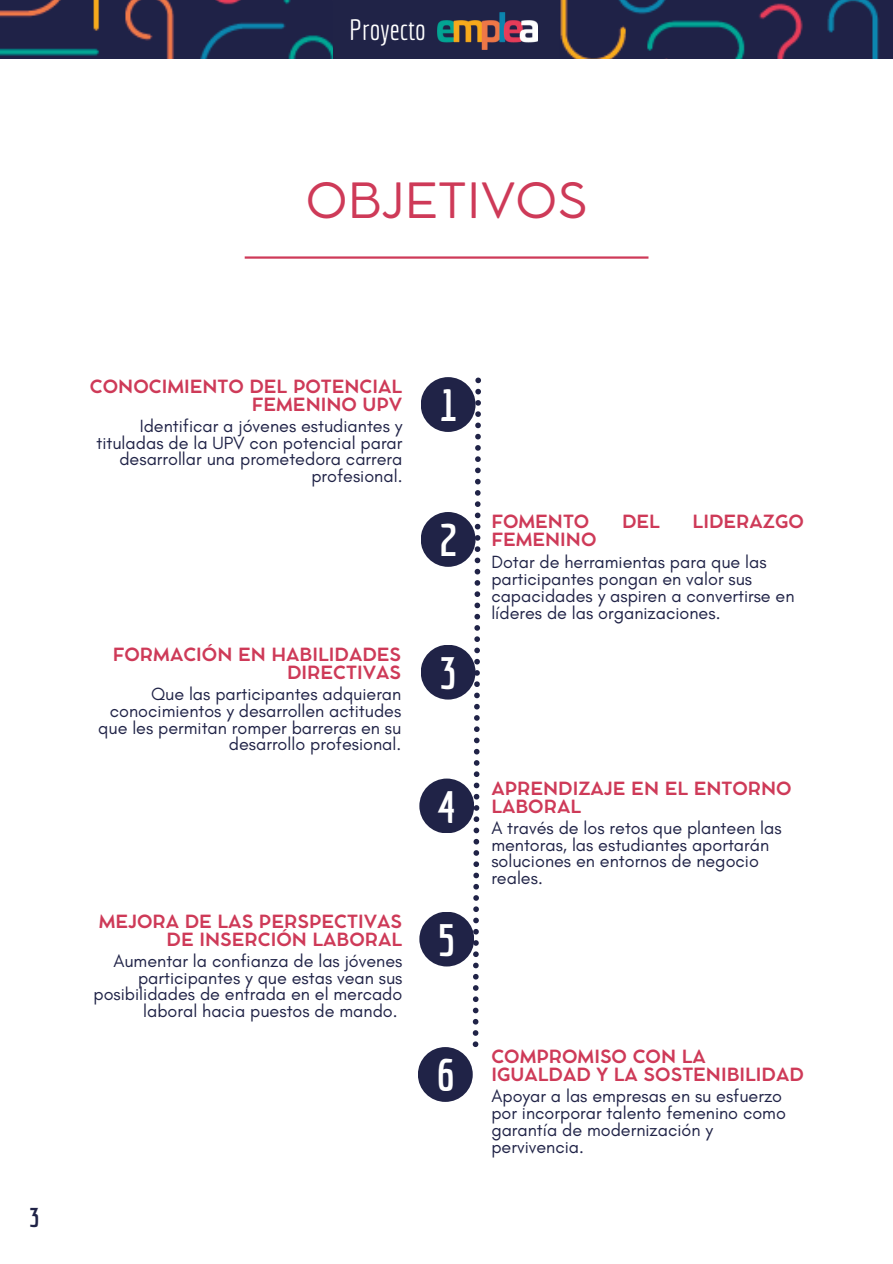
<style>
.page{position:relative;width:893px;height:1264px;background:#fff}
.page>*{position:absolute;margin:0;border:0;box-sizing:border-box;transform-origin:0 0}
.t1{font:48px "Cocomat Pro";color:#ce3a58}
.t2{font:700 45px "Economica";color:#fff}
.t3{font:28.5px "Economica";color:#fff}
.t4{font:700 27px "Economica";color:#202347}
.t5{font:18px/16.8px "Glacial Indifference";color:#202347;text-align:right}
.t6{font:700 18px/18px "Cocomat Pro";color:#ce3a58;text-align:right}
</style>
<div class="page">
<img style="left:0;top:0;width:892px;height:59px">
<hr style="left:245px;top:256px;width:403px;height:3px;background:#ce3a58">
<div style="left:420px;top:377px;width:55px;height:55px;background:#202347;border-radius:50%"></div>
<div style="left:420px;top:512px;width:55px;height:55px;background:#202347;border-radius:50%"></div>
<div style="left:420px;top:644px;width:55px;height:55px;background:#202347;border-radius:50%"></div>
<div style="left:419px;top:778px;width:55px;height:55px;background:#202347;border-radius:50%"></div>
<div style="left:419px;top:911px;width:55px;height:55px;background:#202347;border-radius:50%"></div>
<div style="left:418px;top:1047px;width:54px;height:54px;background:#202347;border-radius:50%"></div>
<svg style="left:472px;top:377px;width:9px;height:670px"></svg>
<div style="left:333px;top:0;width:226px;height:59px;background:#202347"></div>
<img style="left:438px;top:13px;width:100px;height:37px">
<h3 class="t3" style="left:349px;top:13px;width:78px">Proyecto</h3>
<h1 class="t1" style="left:306px;top:183px;width:283px">OBJETIVOS</h1>
<h3 class="t4" style="left:29px;top:1200px;width:13px">3</h3>
<p class="t6" style="left:90px;top:379px;width:314px">CONOCIMIENTO DEL POTENCIAL<br>FEMENINO UPV</p>
<p class="t5" style="left:96px;top:417px;width:307px">Identificar a jóvenes estudiantes y tituladas de la UPV con potencial parar desarrollar una prometedora carrera profesional.</p>
<p class="t6" style="left:113px;top:646px;width:290px">FORMACIÓN EN HABILIDADES<br>DIRECTIVAS</p>
<p class="t5" style="left:98px;top:685px;width:304px">Que las participantes adquieran conocimientos y desarrollen actitudes que les permitan romper barreras en su desarrollo profesional.</p>
<h2 class="t2" style="left:439px;top:378px;width:20px">1</h2>
<h2 class="t2" style="left:439px;top:513px;width:20px">2</h2>
<h2 class="t2" style="left:439px;top:646px;width:20px">3</h2>
<h2 class="t2" style="left:437px;top:780px;width:20px">4</h2>
<p class="t6" style="left:99px;top:913px;width:305px">MEJORA DE LAS PERSPECTIVAS<br>DE INSERCIÓN LABORAL</p>
<p class="t5" style="left:93px;top:952px;width:310px">Aumentar la confianza de las jóvenes participantes y que estas vean sus posibilidades de entrada en el mercado laboral hacia puestos de mando.</p>
<h2 class="t2" style="left:437px;top:913px;width:20px">5</h2>
<h2 class="t2" style="left:436px;top:1048px;width:20px">6</h2>
<p class="t6" style="left:491px;top:514px;width:99px">FOMENTO</p>
<p class="t6" style="left:622px;top:514px;width:39px">DEL</p>
<p class="t6" style="left:692px;top:514px;width:113px">LIDERAZGO</p>
<p class="t6" style="left:491px;top:532px;width:107px">FEMENINO</p>
<p class="t5" style="left:491px;top:553px;width:305px;text-align:left">Dotar de herramientas para que las participantes pongan en valor sus capacidades y aspiren a convertirse en líderes de las organizaciones.</p>
<p class="t6" style="left:491px;top:780px;width:302px;text-align:left">APRENDIZAJE EN EL ENTORNO<br>LABORAL</p>
<p class="t5" style="left:491px;top:819px;width:292px;text-align:left">A través de los retos que planteen las mentoras, las estudiantes aportarán soluciones en entornos de negocio reales.</p>
<p class="t6" style="left:491px;top:1049px;width:314px;text-align:left">COMPROMISO CON LA<br>IGUALDAD Y LA SOSTENIBILIDAD</p>
<p class="t5" style="left:491px;top:1087px;width:296px;text-align:left">Apoyar a las empresas en su esfuerzo por incorporar talento femenino como garantía de modernización y pervivencia.</p>
</div>
